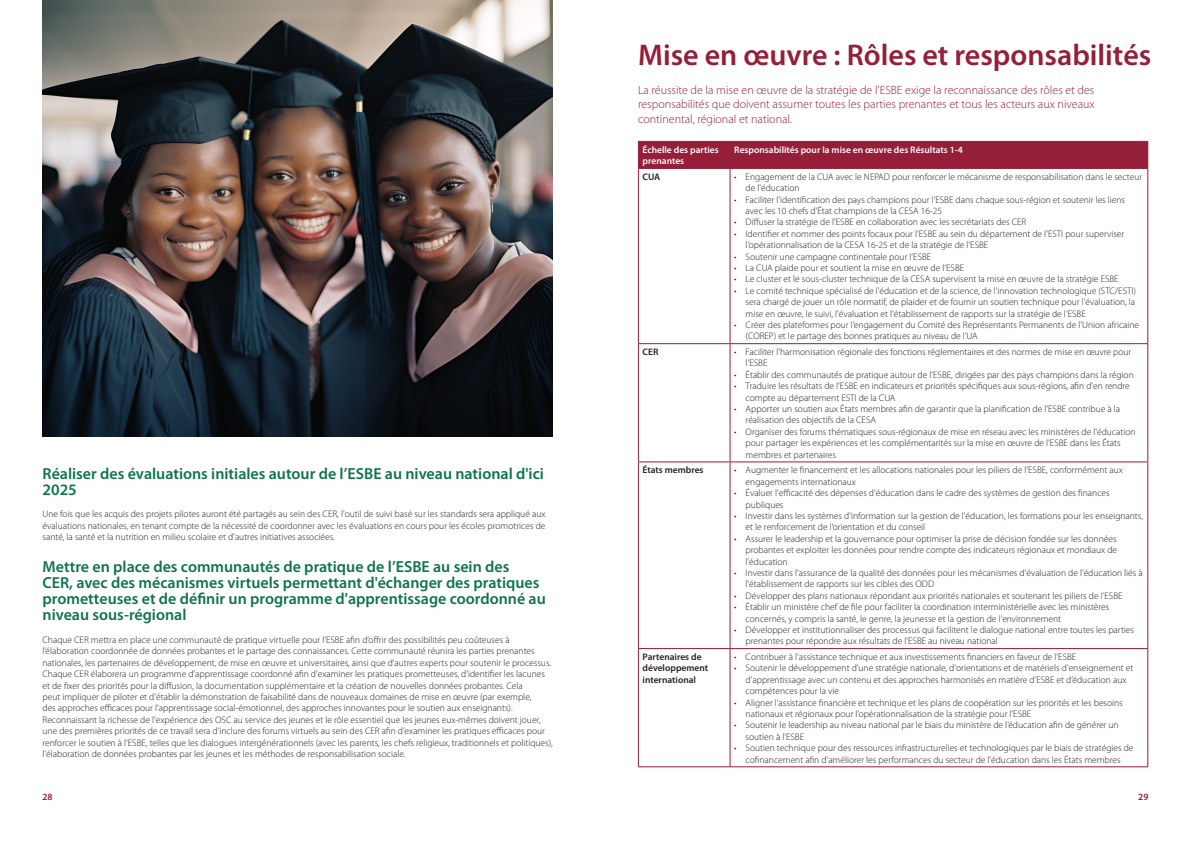
<style>
.page{position:relative;width:1191px;height:842px;background:#fff}
.page>*{position:absolute;margin:0;border:0;box-sizing:border-box;transform-origin:0 0}
.Heading_1{font:600 30px "Myriad Pro";color:#951e38}
.Heading_3{font:600 16px/16px "Myriad Pro";color:#0e744b}
.Intro_Paragraph{font:300 12px/14.4px "Myriad Pro";color:#951e38;text-align:justify}
.t1{font:300 9.5px/11.4px "Myriad Pro";color:#231f20}
.t2{font:600 9.5px/11.4px "Myriad Pro";color:#fff}
.t3{font:600 9.5px/11.4px "Myriad Pro";color:#231f20}
.t4{font:600 9.5px "Myriad Pro";color:#951e38}
</style>
<div class="page">
<div style="left:638px;top:141px;width:510px;height:27px;background:#951e38"></div>
<hr style="left:638px;top:168px;width:92px;height:1px;background:#951e38">
<hr style="left:730px;top:168px;width:418px;height:1px;background:#951e38">
<hr style="left:638px;top:169px;width:1px;height:174px;background:#951e38">
<hr style="left:638px;top:344px;width:1px;height:118px;background:#951e38">
<hr style="left:638px;top:462px;width:1px;height:186px;background:#951e38">
<hr style="left:729px;top:169px;width:1px;height:174px;background:#951e38">
<hr style="left:1147px;top:169px;width:1px;height:174px;background:#951e38">
<hr style="left:729px;top:344px;width:1px;height:118px;background:#951e38">
<hr style="left:1147px;top:344px;width:1px;height:118px;background:#951e38">
<hr style="left:729px;top:462px;width:1px;height:186px;background:#951e38">
<hr style="left:1147px;top:462px;width:1px;height:186px;background:#951e38">
<hr style="left:638px;top:343px;width:92px;height:1px;background:#951e38">
<hr style="left:730px;top:343px;width:418px;height:1px;background:#951e38">
<hr style="left:638px;top:462px;width:92px;height:1px;background:#951e38">
<hr style="left:730px;top:462px;width:418px;height:1px;background:#951e38">
<hr style="left:638px;top:649px;width:1px;height:117px;background:#951e38">
<hr style="left:638px;top:648px;width:92px;height:1px;background:#951e38">
<hr style="left:730px;top:648px;width:418px;height:1px;background:#951e38">
<hr style="left:729px;top:649px;width:1px;height:117px;background:#951e38">
<hr style="left:1147px;top:649px;width:1px;height:117px;background:#951e38">
<hr style="left:638px;top:766px;width:92px;height:1px;background:#951e38">
<hr style="left:730px;top:766px;width:418px;height:1px;background:#951e38">
<img style="left:43px;top:0;width:510px;height:436px">
<p class="Heading_3" style="left:43px;top:465px;width:503px">Réaliser des évaluations initiales autour de l’ESBE au niveau national d'ici<br>2025</p>
<p class="t1" style="left:43px;top:509px;width:504px;text-align:justify">Une fois que les acquis des projets pilotes auront été partagés au sein des CER, l'outil de suivi basé sur les standards sera appliqué aux évaluations nationales, en tenant compte de la nécessité de coordonner avec les évaluations en cours pour les écoles promotrices de santé, la santé et la nutrition en milieu scolaire et d'autres initiatives associées.</p>
<p class="Heading_3" style="left:43px;top:558px;width:505px">Mettre en place des communautés de pratique de l’ESBE au sein des<br>CER, avec des mécanismes virtuels permettant d'échanger des pratiques prometteuses et de définir un programme d'apprentissage coordonné au niveau sous-régional</p>
<p class="t1" style="left:43px;top:634px;width:512px">Chaque CER mettra en place une communauté de pratique virtuelle pour l’ESBE afin d’offrir des possibilités peu coûteuses à l’élaboration coordonnée de données probantes et le partage des connaissances. Cette communauté réunira les parties prenantes nationales, les partenaires de développement, de mise en œuvre et universitaires, ainsi que d'autres experts pour soutenir le processus.<br>Chaque CER élaborera un programme d'apprentissage coordonné afin d'examiner les pratiques prometteuses, d'identifier les lacunes et de fixer des priorités pour la diffusion, la documentation supplémentaire et la création de nouvelles données probantes. Cela<br>peut impliquer de piloter et d'établir la démonstration de faisabilité dans de nouveaux domaines de mise en œuvre (par exemple,<br>des approches efficaces pour l’apprentissage social-émotionnel, des approches innovantes pour le soutien aux enseignants).<br>Reconnaissant la richesse de l'expérience des OSC au service des jeunes et le rôle essentiel que les jeunes eux-mêmes doivent jouer, une des premières priorités de ce travail sera d'inclure des forums virtuels au sein des CER afin d'examiner les pratiques efficaces pour renforcer le soutien à l’ESBE, telles que les dialogues intergénérationnels (avec les parents, les chefs religieux, traditionnels et politiques), l'élaboration de données probantes par les jeunes et les méthodes de responsabilisation sociale.</p>
<p class="Heading_1" style="left:638px;top:36px;width:515px">Mise en œuvre : Rôles et responsabilités</p>
<p class="Intro_Paragraph" style="left:638px;top:83px;width:458px">La réussite de la mise en œuvre de la stratégie de l’ESBE exige la reconnaissance des rôles et des responsabilités que doivent assumer toutes les parties prenantes et tous les acteurs aux niveaux continental, régional et national.</p>
<p class="t2" style="left:642px;top:144px;width:78px">Échelle des parties prenantes</p>
<p class="t2" style="left:734px;top:144px;width:230px">Responsabilités pour la mise en œuvre des Résultats 1-4</p>
<p class="t3" style="left:642px;top:171px;width:19px">CUA</p>
<p class="t1" style="left:745px;top:171px;width:398px;text-indent:-11px">• Engagement de la CUA avec le NEPAD pour renforcer le mécanisme de responsabilisation dans le secteur de l'éducation</p>
<p class="t1" style="left:745px;top:194px;width:381px;text-indent:-11px">• Faciliter l'identification des pays champions pour l’ESBE dans chaque sous-région et soutenir les liens avec les 10 chefs d’État champions de la CESA 16-25</p>
<p class="t1" style="left:734px;top:217px;width:293px">• Diffuser la stratégie de l'ESBE en collaboration avec les secrétariats des CER</p>
<p class="t1" style="left:745px;top:228px;width:380px;text-indent:-11px">• Identifier et nommer des points focaux pour l’ESBE au sein du département de l’ESTI pour superviser l’opérationnalisation de la CESA 16-25 et de la stratégie de l’ESBE</p>
<p class="t1" style="left:734px;top:251px;width:198px">• Soutenir une campagne continentale pour l’ESBE</p>
<p class="t1" style="left:734px;top:262px;width:231px">• La CUA plaide pour et soutient la mise en œuvre de l’ESBE</p>
<p class="t1" style="left:734px;top:274px;width:386px">• Le cluster et le sous-cluster technique de la CESA supervisent la mise en œuvre de la stratégie ESBE</p>
<p class="t1" style="left:745px;top:285px;width:392px;text-align:justify;text-indent:-11px">• Le comité technique spécialisé de l'éducation et de la science, de l'innovation technologique (STC/ESTI) sera chargé de jouer un rôle normatif, de plaider et de fournir un soutien technique pour l'évaluation, la mise en œuvre, le suivi, l'évaluation et l'établissement de rapports sur la stratégie de l’ESBE</p>
<p class="t1" style="left:745px;top:319px;width:395px;text-indent:-11px">• Créer des plateformes pour l’engagement du Comité des Représentants Permanents de l'Union africaine (COREP) et le partage des bonnes pratiques au niveau de l'UA</p>
<p class="t3" style="left:642px;top:346px;width:17px">CER</p>
<p class="t1" style="left:745px;top:346px;width:387px;text-indent:-11px">• Faciliter l'harmonisation régionale des fonctions réglementaires et des normes de mise en œuvre pour l’ESBE</p>
<p class="t1" style="left:734px;top:369px;width:401px">• Établir des communautés de pratique autour de l’ESBE, dirigées par des pays champions dans la région</p>
<p class="t1" style="left:745px;top:381px;width:386px;text-indent:-11px">• Traduire les résultats de l’ESBE en indicateurs et priorités spécifiques aux sous-régions, afin d'en rendre compte au département ESTI de la CUA</p>
<p class="t1" style="left:745px;top:403px;width:376px;text-indent:-11px">• Apporter un soutien aux États membres afin de garantir que la planification de l’ESBE contribue à la réalisation des objectifs de la CESA</p>
<p class="t1" style="left:745px;top:426px;width:391px;text-indent:-11px">• Organiser des forums thématiques sous-régionaux de mise en réseau avec les ministères de l'éducation pour partager les expériences et les complémentarités sur la mise en œuvre de l’ESBE dans les États membres et partenaires</p>
<p class="t3" style="left:642px;top:464px;width:62px">États membres</p>
<p class="t1" style="left:745px;top:465px;width:379px;text-indent:-11px">• Augmenter le financement et les allocations nationales pour les piliers de l’ESBE, conformément aux engagements internationaux</p>
<p class="t1" style="left:745px;top:487px;width:365px;text-indent:-11px">• Évaluer l'efficacité des dépenses d'éducation dans le cadre des systèmes de gestion des finances publiques</p>
<p class="t1" style="left:745px;top:510px;width:399px;text-indent:-11px">• Investir dans les systèmes d'information sur la gestion de l'éducation, les formations pour les enseignants, et le renforcement de l’orientation et du conseil</p>
<p class="t1" style="left:745px;top:533px;width:373px;text-align:justify;text-indent:-11px">• Assurer le leadership et la gouvernance pour optimiser la prise de décision fondée sur les données probantes et exploiter les données pour rendre compte des indicateurs régionaux et mondiaux de l'éducation</p>
<p class="t1" style="left:745px;top:567px;width:398px;text-indent:-11px">• Investir dans l'assurance de la qualité des données pour les mécanismes d'évaluation de l'éducation liés à l'établissement de rapports sur les cibles des ODD</p>
<p class="t1" style="left:734px;top:590px;width:390px">• Développer des plans nationaux répondant aux priorités nationales et soutenant les piliers de l’ESBE</p>
<p class="t1" style="left:745px;top:601px;width:365px;text-indent:-11px">• Établir un ministère chef de file pour faciliter la coordination interministérielle avec les ministères concernés, y compris la santé, le genre, la jeunesse et la gestion de l'environnement</p>
<p class="t1" style="left:745px;top:624px;width:390px;text-indent:-11px">• Développer et institutionnaliser des processus qui facilitent le dialogue national entre toutes les parties prenantes pour répondre aux résultats de l’ESBE au niveau national</p>
<p class="t3" style="left:642px;top:651px;width:67px">Partenaires de développement international</p>
<p class="t1" style="left:734px;top:651px;width:343px">• Contribuer à l'assistance technique et aux investissements financiers en faveur de l’ESBE</p>
<p class="t1" style="left:745px;top:663px;width:389px;text-indent:-11px">• Soutenir le développement d'une stratégie nationale, d'orientations et de matériels d'enseignement et d'apprentissage avec un contenu et des approches harmonisés en matière d’ESBE et d’éducation aux compétences pour la vie</p>
<p class="t1" style="left:745px;top:697px;width:379px;text-indent:-11px">• Aligner l'assistance financière et technique et les plans de coopération sur les priorités et les besoins nationaux et régionaux pour l’opérationnalisation de la stratégie pour l’ESBE</p>
<p class="t1" style="left:745px;top:720px;width:374px;text-indent:-11px">• Soutenir le leadership au niveau national par le biais du ministère de l’éducation afin de générer un soutien à l’ESBE</p>
<p class="t1" style="left:734px;top:742px;width:401px;text-align:center">• Soutien technique pour des ressources infrastructurelles et technologiques par le biais de stratégies de cofinancement afin d'améliorer les performances du secteur de l'éducation dans les États membres</p>
<p class="t4" style="left:43px;top:791px;width:12px">28</p>
<p class="t4" style="left:1138px;top:791px;width:12px">29</p>
</div>
